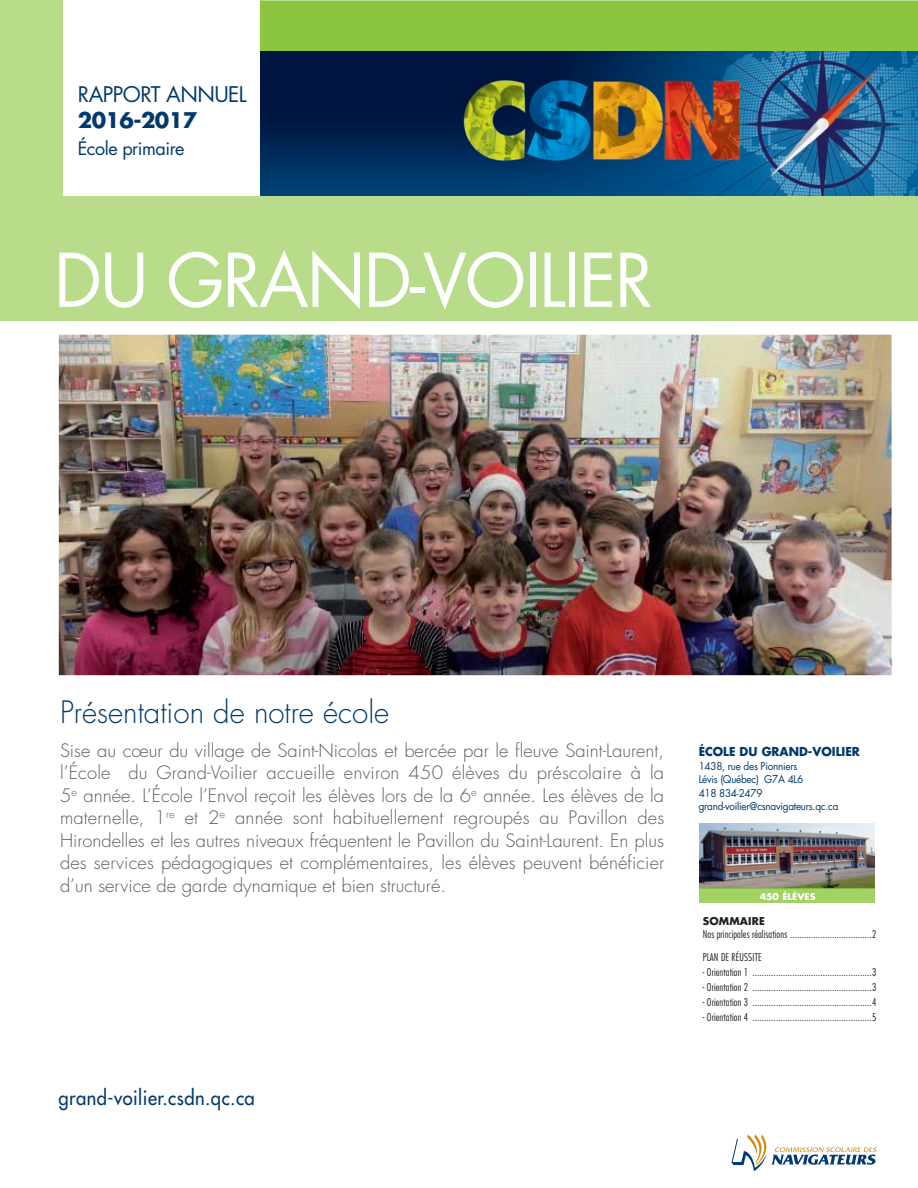
<style>
.page{position:relative;width:918px;height:1188px;background:#fff}
.page>*{position:absolute;margin:0;border:0;box-sizing:border-box;transform-origin:0 0}
.t1{font:72px "Futura";letter-spacing:-.025em;color:#fff}
.t2{font:300 30px "Futura";color:#003a6d}
.t3{font:21px "Futura";letter-spacing:-.025em;color:#003a6d}
.t4{font:700 21px "Futura";letter-spacing:-.025em;color:#003a6d}
.t5{font:19.8px "Futura";letter-spacing:.025em;color:#003a6d;scale:.93 1}
.t6{font:300 18px/22.5px "Futura";color:#5c5c5f;text-align:justify}
.t7{font:18px "Futura";letter-spacing:-.025em;color:#003a6d}
.t8{font:700 12px "Futura";color:#003a6d}
.t9{font:300 condensed 10.5px/22.5px "Futura";letter-spacing:.015em;color:#231f20}
.t10{font:10.5px/13.5px "Futura";letter-spacing:-.025em;color:#003a6d;scale:.95 1}
.t11{font:700 10.5px "Futura";letter-spacing:.015em;color:#231f20}
.t12{font:700 9px "Futura";color:#fff;scale:1.05 1}
</style>
<div class="page">
<div style="left:0;top:0;width:918px;height:321px;background:#b9dc8b"></div>
<div style="left:65px;top:1px;width:853px;height:195px;background:#8bc63e"></div>
<img style="left:260px;top:51px;width:658px;height:145px">
<img style="left:60px;top:336px;width:831px;height:338px">
<div style="left:56px;top:332px;width:839px;height:346px;border:3px solid #fff"></div>
<svg style="left:731px;top:1134px;width:146px;height:37px"></svg>
<div style="left:64px;top:0;width:196px;height:196px;background:#fff"></div>
<img style="left:699px;top:823px;width:175px;height:66px">
<div style="left:699px;top:889px;width:175px;height:14px;background:#a2d164"></div>
<p class="t3" style="left:78px;top:85px;width:170px">RAPPORT ANNUEL</p>
<p class="t4" style="left:78px;top:110px;width:121px">2016-2017</p>
<p class="t7" style="left:78px;top:140px;width:108px">École primaire</p>
<h1 class="t1" style="left:54px;top:247px;width:601px">DU GRAND-VOILIER</h1>
<h2 class="t2" style="left:60px;top:699px;width:331px">Présentation de notre école</h2>
<p class="t6" style="left:60px;top:740px;width:606px">Sise au cœur du village de Saint-Nicolas et bercée par le fleuve Saint-Laurent, l’École du Grand-Voilier accueille environ 450 élèves du préscolaire à la 5<sup>e</sup> année. L’École l’Envol reçoit les élèves lors de la 6<sup>e</sup> année. Les élèves de la maternelle, 1<sup>re</sup> et 2<sup>e</sup> année sont habituellement regroupés au Pavillon des Hirondelles et les autres niveaux fréquentent le Pavillon du Saint-Laurent. En plus des services pédagogiques et complémentaires, les élèves peuvent bénéficier d’un service de garde dynamique et bien structuré.</p>
<p class="t5" style="left:58px;top:1088px;width:213px">grand-voilier.csdn.qc.ca</p>
<p class="t8" style="left:699px;top:746px;width:163px">ÉCOLE DU GRAND-VOILIER</p>
<p class="t10" style="left:699px;top:760px;width:149px">1438, rue des Pionniers<br>Lévis (Québec) G7A 4L6<br>418 834-2479 grand-voilier@csnavigateurs.qc.ca</p>
<p class="t12" style="left:760px;top:892px;width:55px">450 ÉLÈVES</p>
<p class="t11" style="left:703px;top:916px;width:64px">SOMMAIRE</p>
<p class="t9" style="left:703px;top:924px;width:175px">Nos principales réalisations ...................................2<br>PLAN DE RÉUSSITE</p>
<p class="t9" style="left:703px;top:961px;width:175px">- Orientation 1 ...................................................3</p>
<p class="t9" style="left:703px;top:976px;width:175px">- Orientation 2 ...................................................3</p>
<p class="t9" style="left:703px;top:991px;width:175px">- Orientation 3 ...................................................4</p>
<p class="t9" style="left:703px;top:1006px;width:175px">- Orientation 4 ...................................................5</p>
</div>
